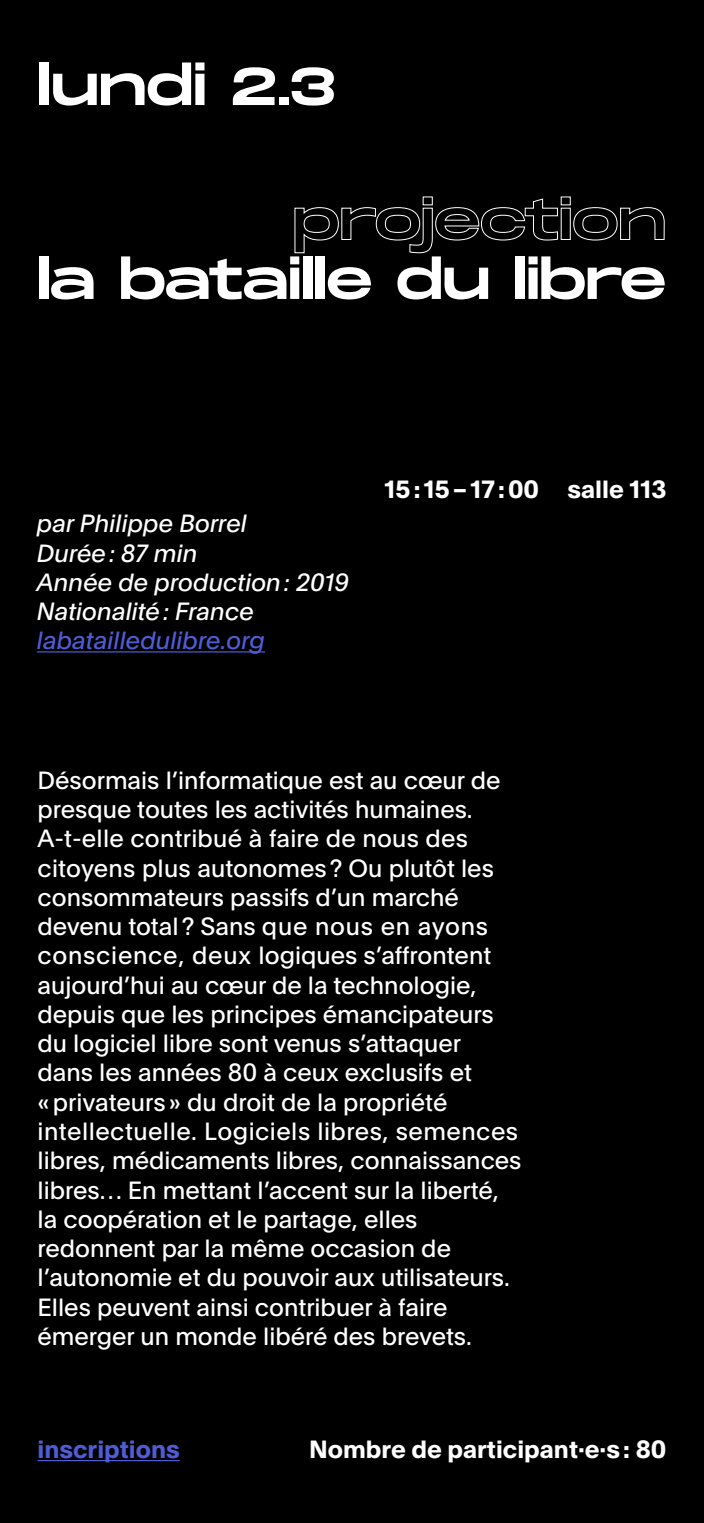
<style>
.page{position:relative;width:704px;height:1523px;background:#fff}
.page>*{position:absolute;margin:0;border:0;box-sizing:border-box;transform-origin:0 0}
.t1{font:53.12px "Monument Extended";letter-spacing:-.015em;color:#fff}
.t2{font:24.38px/29.2px "Plain";color:#fff}
.t3{font:italic 24.38px/29.2px "Plain";color:#fff}
.t4{font:700 24.38px "Plain";color:#fff}
.t5{font:italic 24.38px "Plain";color:#4f5cd6}
.t6{font:700 24.38px "Plain";color:#4f5cd6}
</style>
<div class="page">
<div style="left:0;top:0;width:703px;height:1522px;background:#000"></div>
<hr style="left:37px;top:651px;width:228px;height:1px;background:#4f5cd6">
<hr style="left:38px;top:1460px;width:142px;height:1px;background:#4f5cd6">
<svg style="left:294px;top:196px;width:370px;height:57px"></svg>
<h1 class="t1" style="left:37px;top:48px;width:299px">lundi 2.3</h1>
<h1 class="t1" style="left:37px;top:241px;width:630px">la bataille du libre</h1>
<p class="t3" style="left:37px;top:508px;width:313px">par Philippe Borrel<br>Durée : 87 min<br>Année de production : 2019<br>Nationalité : France</p>
<p class="t5" style="left:37px;top:623px;width:229px">labatailledulibre.org</p>
<p class="t4" style="left:384px;top:471px;width:283px">15 : 15 – 17 : 00 salle 113</p>
<p class="t2" style="left:38px;top:764px;width:485px">Désormais l’informatique est au cœur de presque toutes les activités humaines.<br>A-t-elle contribué à faire de nous des citoyens plus autonomes ? Ou plutôt les consommateurs passifs d’un marché devenu total ? Sans que nous en ayons conscience, deux logiques s’affrontent aujourd’hui au cœur de la technologie, depuis que les principes émancipateurs du logiciel libre sont venus s’attaquer dans les années 80 à ceux exclusifs et<br>« privateurs » du droit de la propriété intellectuelle. Logiciels libres, semences libres, médicaments libres, connaissances libres… En mettant l’accent sur la liberté, la coopération et le partage, elles redonnent par la même occasion de l’autonomie et du pouvoir aux utilisateurs.<br>Elles peuvent ainsi contribuer à faire émerger un monde libéré des brevets.</p>
<p class="t6" style="left:38px;top:1431px;width:144px">inscriptions</p>
<p class="t4" style="left:309px;top:1431px;width:358px">Nombre de participant∙e∙s : 80</p>
</div>
